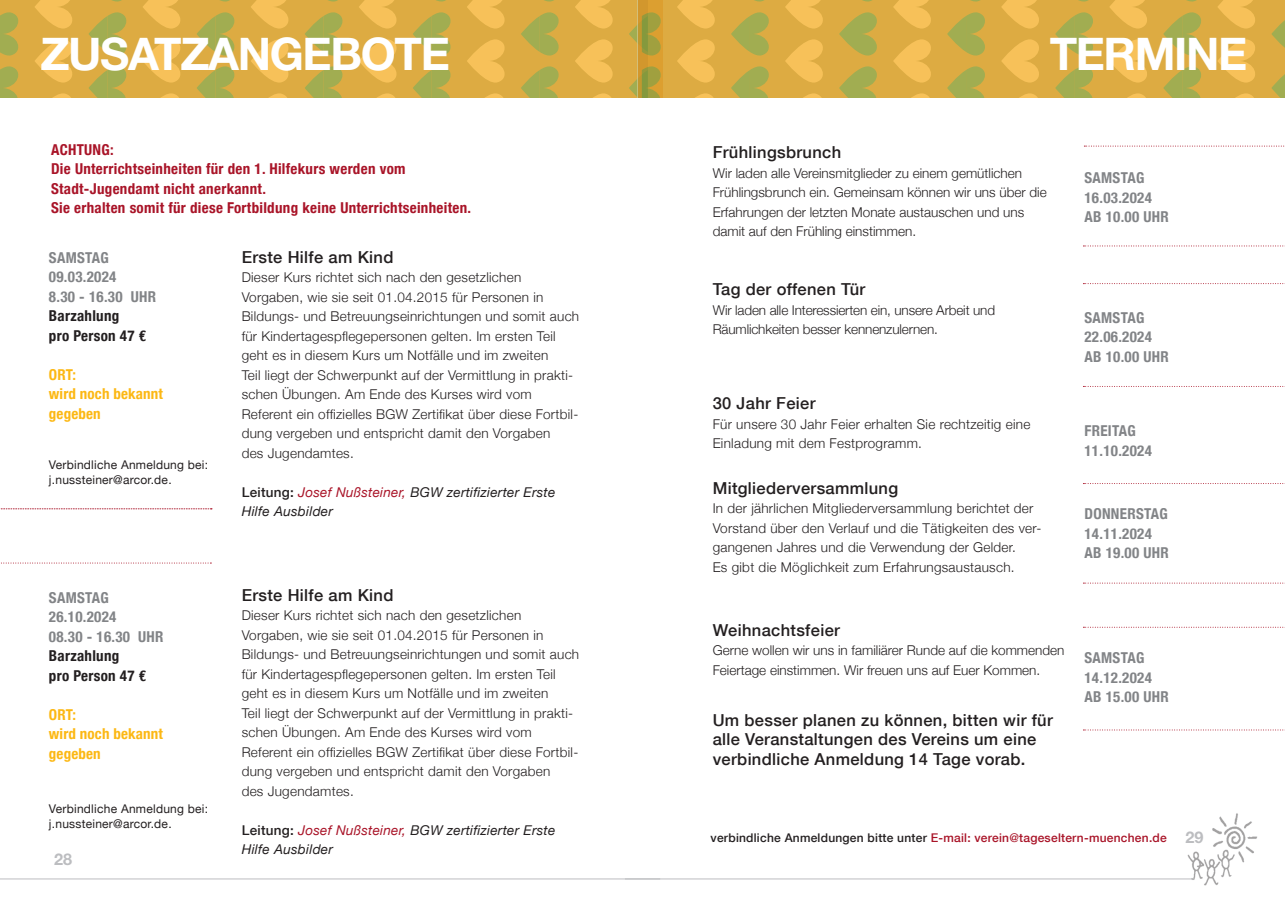
<style>
.page{position:relative;width:1285px;height:919px;background:#fff}
.page>*{position:absolute;margin:0;border:0;box-sizing:border-box;transform-origin:0 0}
.t1{font:700 45px "Helvetica Neue LT Std";letter-spacing:-.03em;color:#fff}
.t2{font:500 16.5px/19.5px "Helvetica Neue";letter-spacing:.02em;color:#231f20}
.t3{font:700 16.2px "Helvetica Neue LT Std";color:#bcbdc0}
.t4{font:700 condensed 15px/19.5px "Helvetica Neue";letter-spacing:.02em;color:#828487}
.t5{font:700 condensed 15px/19.5px "Helvetica Neue";letter-spacing:.02em;color:#a91428}
.t6{font:700 condensed 15px/19.5px "Helvetica Neue";letter-spacing:.01em;color:#fcb814}
.t7{font:700 condensed 15px/19.5px "Helvetica Neue";letter-spacing:.02em;color:#231f20}
.t8{font:300 13.5px/19.5px "Helvetica Neue";letter-spacing:.02em;color:#231f20}
.t9{font:300 13.5px/19.5px "Helvetica Neue";color:#231f20}
.t10{font:italic 13.5px/19.5px "Helvetica Neue";letter-spacing:.02em;color:#231f20}
.t11{font:300 13.5px/19.5px "Helvetica Neue";letter-spacing:-.01em;color:#231f20}
.t12{font:12px/15px "Helvetica Neue";letter-spacing:.02em;color:#231f20}
.t13{font:500 12px "Helvetica Neue";letter-spacing:.02em;color:#a91428}
.s1{font-weight:500;font-style:normal}
.s2{color:#a91428}
.s3{color:#231f20}
</style>
<div class="page">
<hr style="left:0;top:878px;width:660px;height:1px;background:#bcbdc0">
<svg style="left:0;top:508px;width:212px;height:1px"></svg>
<svg style="left:1px;top:562px;width:210px;height:1px"></svg>
<svg style="left:0;top:0;width:637px;height:98px;background:#d7af48"></svg>
<img style="left:1183px;top:813px;width:73px;height:73px">
<hr style="left:625px;top:878px;width:567px;height:1px;background:#bcbdc0">
<svg style="left:1084px;top:146px;width:201px;height:1px"></svg>
<svg style="left:1083px;top:245px;width:202px;height:1px"></svg>
<svg style="left:1083px;top:483px;width:202px;height:1px"></svg>
<svg style="left:1083px;top:626px;width:200px;height:1px"></svg>
<svg style="left:1083px;top:729px;width:202px;height:1px"></svg>
<svg style="left:1083px;top:582px;width:202px;height:1px"></svg>
<svg style="left:628px;top:66px;width:10px;height:31px"></svg>
<svg style="left:628px;top:12px;width:10px;height:44px"></svg>
<svg style="left:638px;top:0;width:646px;height:98px;background:#d7ae47"></svg>
<svg style="left:1083px;top:283px;width:202px;height:1px"></svg>
<svg style="left:1083px;top:386px;width:202px;height:1px"></svg>
<h1 class="t1" style="left:40px;top:27px;width:411px">ZUSATZANGEBOTE</h1>
<p class="t5" style="left:51px;top:139px;width:10px">ACHTUNG</p>
<p class="t5" style="left:51px;top:139px;width:421px;text-indent:59px">:<br>Die Unterrichtseinheiten für den 1. Hilfekurs werden vom Stadt-Jugendamt nicht anerkannt.<br>Sie erhalten somit für diese Fortbildung keine Unterrichtseinheiten.</p>
<p class="t4" style="left:49px;top:247px;width:109px">Samstag<br>09.03.2024<br>8.30 - 16.30 Uhr</p>
<p class="t7" style="left:49px;top:306px;width:99px">Barzahlung<br>pro Person 47 €</p>
<p class="t6" style="left:49px;top:364px;width:116px">Ort:<br>wird noch bekannt gegeben</p>
<p class="t12" style="left:49px;top:456px;width:161px">Verbindliche Anmeldung bei: j.nussteiner@arcor.de.</p>
<p class="t4" style="left:49px;top:587px;width:116px">Samstag<br>26.10.2024<br>08.30 - 16.30 Uhr</p>
<p class="t7" style="left:49px;top:645px;width:99px">Barzahlung<br>pro Person 47 €</p>
<p class="t6" style="left:49px;top:704px;width:116px">Ort:<br>wird noch bekannt gegeben</p>
<p class="t12" style="left:49px;top:800px;width:161px">Verbindliche Anmeldung bei: j.nussteiner@arcor.de.</p>
<p class="t3" style="left:54px;top:848px;width:20px">28</p>
<p class="t2" style="left:242px;top:247px;width:153px">Erste Hilfe am Kind</p>
<p class="t8" style="left:242px;top:267px;width:339px">Dieser Kurs richtet sich nach den gesetzlichen Vorgaben, wie sie seit 01.04.2015 für Personen in Bildungs- und Betreuungseinrichtungen und somit auch für Kindertagespflegepersonen gelten. Im ersten Teil geht es in diesem Kurs um Notfälle und im zweiten<br>Teil liegt der Schwerpunkt auf der Vermittlung in prakti&shy;schen Übungen. Am Ende des Kurses wird vom Referent ein offizielles BGW Zertifikat über diese Fortbil&shy;dung vergeben und entspricht damit den Vorgaben<br>des Jugendamtes.</p>
<p class="t10" style="left:242px;top:482px;width:315px"><span class="s1">Leitung:</span> <span class="s2">Josef Nußsteiner,</span> BGW zertifizierter Erste<br>Hilfe Ausbilder</p>
<p class="t2" style="left:242px;top:585px;width:153px">Erste Hilfe am Kind</p>
<p class="t8" style="left:242px;top:605px;width:339px">Dieser Kurs richtet sich nach den gesetzlichen Vorgaben, wie sie seit 01.04.2015 für Personen in Bildungs- und Betreuungseinrichtungen und somit auch für Kindertagespflegepersonen gelten. Im ersten Teil geht es in diesem Kurs um Notfälle und im zweiten<br>Teil liegt der Schwerpunkt auf der Vermittlung in prakti&shy;schen Übungen. Am Ende des Kurses wird vom Referent ein offizielles BGW Zertifikat über diese Fortbil&shy;dung vergeben und entspricht damit den Vorgaben<br>des Jugendamtes.</p>
<p class="t10" style="left:242px;top:820px;width:315px"><span class="s1">Leitung:</span> <span class="s2">Josef Nußsteiner,</span> BGW zertifizierter Erste<br>Hilfe Ausbilder</p>
<h1 class="t1" style="left:1049px;top:27px;width:199px">TERMINE</h1>
<p class="t2" style="left:712px;top:142px;width:130px">Frühlingsbrunch</p>
<p class="t9" style="left:712px;top:163px;width:335px">Wir laden alle Vereinsmitglieder zu einem gemütlichen Frühlingsbrunch ein. Gemeinsam können wir uns über die Erfahrungen der letzten Monate austauschen und uns damit auf den Frühling einstimmen.</p>
<p class="t2" style="left:712px;top:279px;width:154px">Tag der offenen Tür</p>
<p class="t11" style="left:712px;top:300px;width:284px">Wir laden alle Interessierten ein, unsere Arbeit und<br>Räumlichkeiten besser kennenzulernen.</p>
<p class="t2" style="left:712px;top:393px;width:104px">30 Jahr Feier</p>
<p class="t8" style="left:712px;top:414px;width:319px">Für unsere 30 Jahr Feier erhalten Sie rechtzeitig eine<br>Einladung mit dem Festprogramm.</p>
<p class="t2" style="left:712px;top:477px;width:187px">Mitgliederversammlung</p>
<p class="t8" style="left:712px;top:498px;width:330px">In der jährlichen Mitgliederversammlung berichtet der Vorstand über den Verlauf und die Tätigkeiten des ver&shy;gangenen Jahres und die Verwendung der Gelder.<br>Es gibt die Möglichkeit zum Erfahrungsaustausch.</p>
<p class="t2" style="left:712px;top:620px;width:129px">Weihnachtsfeier</p>
<p class="t9" style="left:712px;top:640px;width:353px">Gerne wollen wir uns in familiärer Runde auf die kommenden<br>Feiertage einstimmen. Wir freuen uns auf Euer Kommen.</p>
<p class="t2" style="left:712px;top:710px;width:342px">Um besser planen zu können, bitten wir für alle Veranstaltungen des Vereins um eine verbindliche Anmeldung 14 Tage vorab.</p>
<p class="t4" style="left:1084px;top:168px;width:86px">samstag<br>16.03.2024 ab 10.00 Uhr</p>
<p class="t4" style="left:1084px;top:307px;width:86px">samstag<br>22.06.2024 ab 10.00 Uhr</p>
<p class="t4" style="left:1084px;top:421px;width:69px">freitag<br>11.10.2024</p>
<p class="t4" style="left:1084px;top:504px;width:86px">donnerstag<br>14.11.2024 ab 19.00 Uhr</p>
<p class="t4" style="left:1084px;top:647px;width:86px">samstag<br>14.12.2024 ab 15.00 Uhr</p>
<p class="t13" style="left:710px;top:830px;width:457px"><span class="s3">verbindliche Anmeldungen bitte unter</span> E-mail: verein@tageseltern-muenchen.de</p>
<p class="t3" style="left:1185px;top:827px;width:20px">29</p>
</div>
